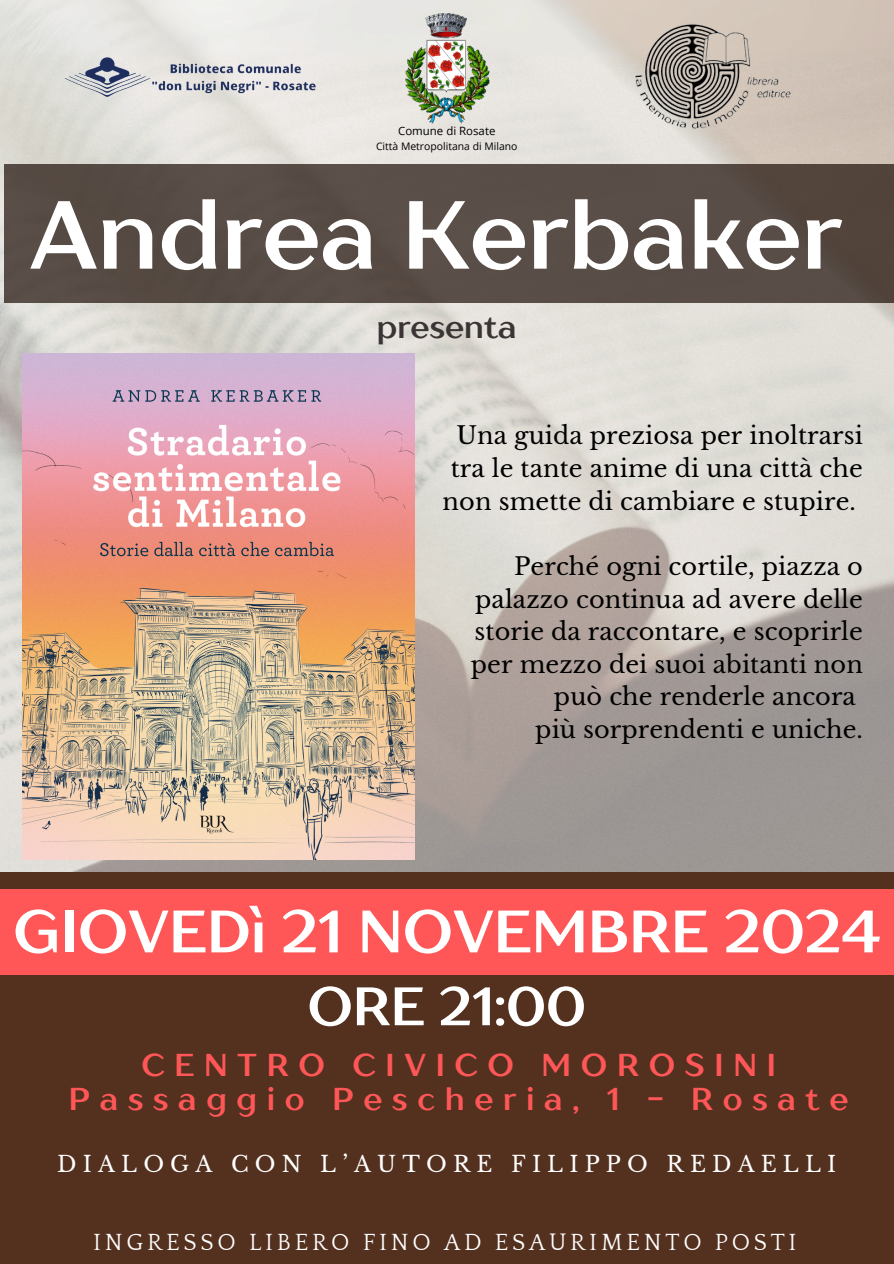
<style>
.page{position:relative;width:894px;height:1264px;background:#fff}
.page>*{position:absolute;margin:0;border:0;box-sizing:border-box;transform-origin:0 0}
.t1{font:700 96.3px "TT Drugs";color:#fff}
.t2{font:700 59.7px "TT Drugs";color:#fff}
.t3{font:700 54px "TT Drugs";color:#fff}
.t4{font:700 31.5px/33.8px "TT Drugs";letter-spacing:.305em;color:#ff5757;text-align:center}
.t5{font:700 31.5px "TT Drugs";color:#3a3434}
.t6{font:24px/32.7px "Libre Baskerville";letter-spacing:.005em;color:#000;text-align:center}
.t7{font:24px "Quattrocento";letter-spacing:.155em;color:#fff}
.t8{font:21.9px "Libre Baskerville";letter-spacing:.28em;color:#fff}
.t9{font:11.4px "Open Sans";color:#000}
.t10{font:10.35px "Open Sans";color:#000}
</style>
<div class="page">
<img style="left:0;top:0;width:893px;height:1263px">
<div style="left:0;top:872px;width:892px;height:391px;background:#54301f"></div>
<div style="left:0;top:889px;width:893px;height:85px;background:#ff5757"></div>
<div style="left:4px;top:164px;width:889px;height:138px;background:#584d47"></div>
<img style="left:23px;top:353px;width:391px;height:506px">
<img style="left:405px;top:14px;width:84px;height:110px">
<img style="left:57px;top:39px;width:275px;height:76px">
<img style="left:629px;top:14px;width:166px;height:127px">
<p class="t9" style="left:398px;top:122px;width:99px">Comune di Rosate</p>
<p class="t10" style="left:376px;top:138px;width:143px">Città Metropolitana di Milano</p>
<p class="t1" style="left:29px;top:175px;width:814px">Andrea Kerbaker</p>
<h5 class="t5" style="left:377px;top:308px;width:141px">presenta</h5>
<h3 class="t6" style="left:442px;top:419px;width:421px">Una guida preziosa per inoltrarsi tra le tante anime di una città che non smette di cambiare e stupire.</h3>
<h2 class="t6" style="left:470px;top:550px;width:393px;text-align:right">Perché ogni cortile, piazza o palazzo continua ad avere delle storie da raccontare, e scoprirle per mezzo dei suoi abitanti non può che renderle ancora</h2>
<h4 class="t6" style="left:535px;top:713px;width:329px">più sorprendenti e uniche.</h4>
<p class="t2" style="left:13px;top:894px;width:868px">GIOVEDì 21 NOVEMBRE 2024</p>
<p class="t3" style="left:307px;top:972px;width:280px">ORE 21:00</p>
<h4 class="t4" style="left:69px;top:1047px;width:781px">CENTRO CIVICO MOROSINI<br>Passaggio Pescheria, 1 - Rosate</h4>
<p class="t8" style="left:57px;top:1150px;width:780px">DIALOGA CON L’AUTORE FILIPPO REDAELLI</p>
<h1 class="t7" style="left:93px;top:1229px;width:704px">INGRESSO LIBERO FINO AD ESAURIMENTO POSTI</h1>
</div>
